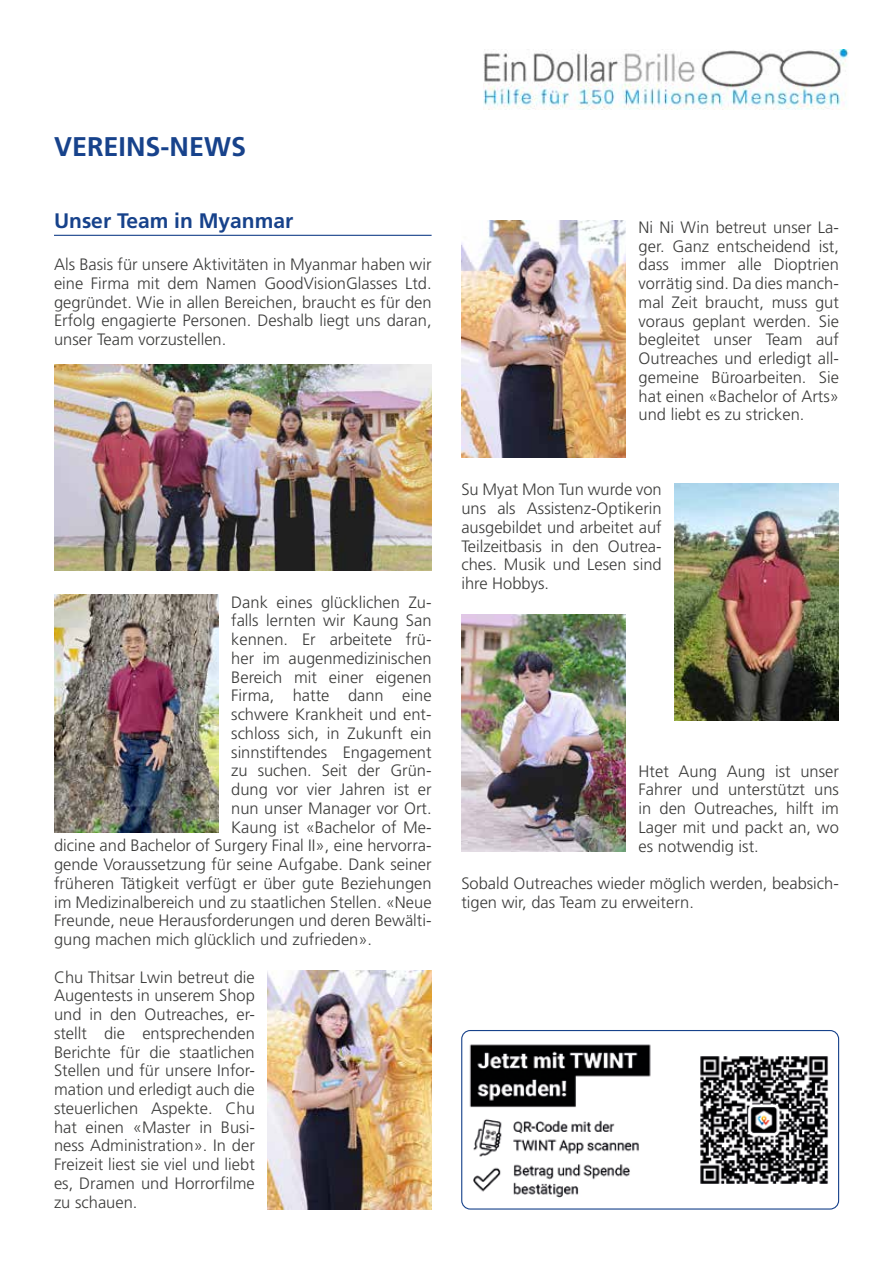
<style>
.page{position:relative;width:893px;height:1263px;background:#fff}
.page>*{position:absolute;margin:0;border:0;box-sizing:border-box;transform-origin:0 0}
.t1{font:700 27px "Frutiger LT Pro";color:#17428b}
.t2{font:700 21px "Frutiger LT Pro";color:#17428b}
.t3{font:300 16.5px/18.8px "Frutiger LT Pro";color:#3c3c3b;text-align:justify}
</style>
<div class="page">
<img style="left:483px;top:50px;width:365px;height:59px">
<hr style="left:54px;top:235px;width:378px;height:1px;background:#17428b">
<img style="left:54px;top:364px;width:378px;height:207px">
<img style="left:54px;top:595px;width:164px;height:237px">
<img style="left:268px;top:971px;width:164px;height:238px">
<img style="left:462px;top:221px;width:164px;height:237px">
<img style="left:674px;top:484px;width:165px;height:237px">
<img style="left:462px;top:614px;width:164px;height:238px">
<img style="left:462px;top:1030px;width:377px;height:179px">
<div style="left:461px;top:1030px;width:378px;height:179px;border:1px solid #17428b;border-radius:9px"></div>
<h1 class="t1" style="left:54px;top:131px;width:194px">VEREINS-NEWS</h1>
<p class="t2" style="left:54px;top:209px;width:241px">Unser Team in Myanmar</p>
<p class="t3" style="left:54px;top:255px;width:379px">Als Basis für unsere Aktivitäten in Myanmar haben wir eine Firma mit dem Namen GoodVisionGlasses Ltd. gegründet. Wie in allen Bereichen, braucht es für den Erfolg engagierte Personen. Deshalb liegt uns daran, unser Team vorzustellen.</p>
<p class="t3" style="left:231px;top:593px;width:202px">Dank eines glücklichen Zu-</p>
<p class="t3" style="left:231px;top:611px;width:202px">falls lernten wir Kaung San</p>
<p class="t3" style="left:231px;top:630px;width:202px">kennen. Er arbeitete frü-</p>
<p class="t3" style="left:231px;top:649px;width:202px">her im augenmedizinischen</p>
<p class="t3" style="left:231px;top:668px;width:202px">Bereich mit einer eigenen</p>
<p class="t3" style="left:231px;top:686px;width:202px">Firma, hatte dann eine</p>
<p class="t3" style="left:231px;top:705px;width:202px">schwere Krankheit und ent-</p>
<p class="t3" style="left:231px;top:724px;width:202px">schloss sich, in Zukunft ein</p>
<p class="t3" style="left:231px;top:743px;width:202px">sinnstiftendes Engagement</p>
<p class="t3" style="left:231px;top:761px;width:202px">zu suchen. Seit der Grün-</p>
<p class="t3" style="left:231px;top:780px;width:202px">dung vor vier Jahren ist er</p>
<p class="t3" style="left:231px;top:799px;width:202px">nun unser Manager vor Ort.</p>
<p class="t3" style="left:231px;top:818px;width:202px">Kaung ist «Bachelor of Me-</p>
<p class="t3" style="left:54px;top:836px;width:379px">dicine and Bachelor of Surgery Final II», eine hervorra-</p>
<p class="t3" style="left:54px;top:855px;width:379px">gende Voraussetzung für seine Aufgabe. Dank seiner</p>
<p class="t3" style="left:54px;top:874px;width:379px">früheren Tätigkeit verfügt er über gute Beziehungen</p>
<p class="t3" style="left:54px;top:893px;width:379px">im Medizinalbereich und zu staatlichen Stellen. «Neue</p>
<p class="t3" style="left:54px;top:911px;width:379px">Freunde, neue Herausforderungen und deren Bewälti-</p>
<p class="t3" style="left:54px;top:930px;width:320px">gung machen mich glücklich und zufrieden».</p>
<p class="t3" style="left:54px;top:967px;width:202px">Chu Thitsar Lwin betreut die Augentests in unserem Shop und in den Outreaches, er&shy;stellt die entsprechenden Berichte für die staatlichen Stellen und für unsere Infor&shy;mation und erledigt auch die steuerlichen Aspekte. Chu hat einen «Master in Busi&shy;ness Administration». In der Freizeit liest sie viel und liebt es, Dramen und Horrorfilme zu schauen.</p>
<p class="t3" style="left:639px;top:218px;width:202px">Ni Ni Win betreut unser La&shy;ger. Ganz entscheidend ist, dass immer alle Dioptrien vorrätig sind. Da dies manch&shy;mal Zeit braucht, muss gut voraus geplant werden. Sie begleitet unser Team auf Outreaches und erledigt all&shy;gemeine Büroarbeiten. Sie hat einen «Bachelor of Arts» und liebt es zu stricken.</p>
<p class="t3" style="left:461px;top:480px;width:202px">Su Myat Mon Tun wurde von uns als Assistenz-Optikerin ausgebildet und arbeitet auf Teilzeitbasis in den Outrea&shy;ches. Musik und Lesen sind ihre Hobbys.</p>
<p class="t3" style="left:639px;top:762px;width:202px">Htet Aung Aung ist unser Fahrer und unterstützt uns in den Outreaches, hilft im Lager mit und packt an, wo es notwendig ist.</p>
<p class="t3" style="left:461px;top:874px;width:379px">Sobald Outreaches wieder möglich werden, beabsich&shy;tigen wir, das Team zu erweitern.</p>
</div>
